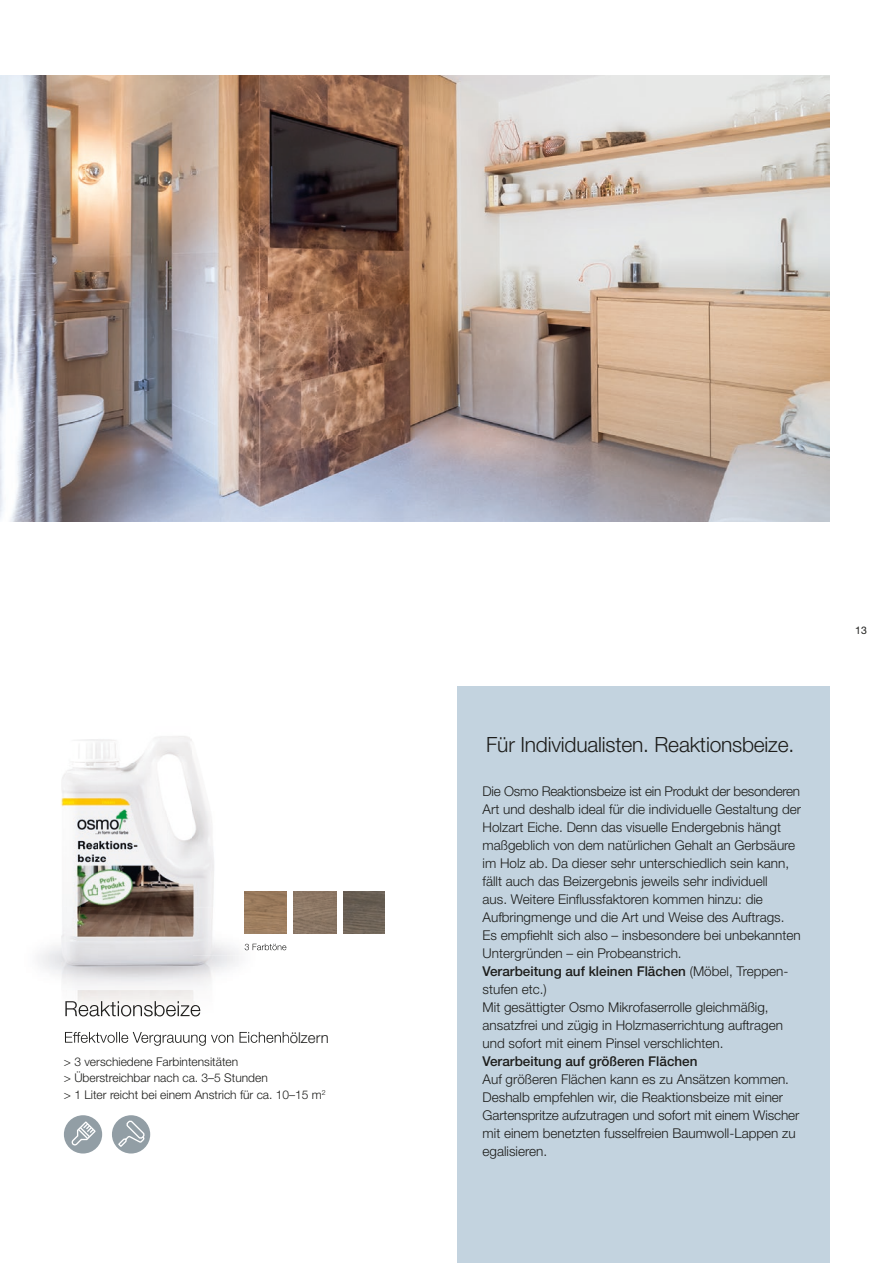
<style>
.page{position:relative;width:893px;height:1263px;background:#fff}
.page>*{position:absolute;margin:0;border:0;box-sizing:border-box;transform-origin:0 0}
.t1{font:300 21px "Helvetica Neue";letter-spacing:-.01em;color:#1d1d1b}
.t2{font:300 13.5px/18px "Helvetica Neue";color:#1d1d1b}
.t3{font:500 13.5px "Helvetica Neue";color:#1d1d1b}
.t4{font:300 12px/16.5px "Helvetica Neue";color:#1d1d1b}
.t5{font:10.5px "Helvetica Neue";color:#1d1d1b}
.s1{font-weight:500}
</style>
<div class="page">
<img style="left:343px;top:891px;width:42px;height:43px">
<img style="left:294px;top:891px;width:42px;height:43px">
<img style="left:40px;top:736px;width:247px;height:219px">
<img style="left:38px;top:955px;width:60px;height:77px">
<img style="left:193px;top:955px;width:53px;height:77px">
<img style="left:98px;top:1016px;width:92px;height:1px">
<img style="left:65px;top:1001px;width:135px;height:15px">
<img style="left:65px;top:1032px;width:222px;height:14px">
<img style="left:244px;top:891px;width:43px;height:43px">
<img style="left:245px;top:944px;width:41px;height:6px">
<div style="left:64px;top:1115px;width:38px;height:38px;background:#929ea5;border-radius:19px"></div>
<svg style="left:71px;top:1120px;width:26px;height:26px"></svg>
<div style="left:112px;top:1115px;width:38px;height:38px;background:#929ea5;border-radius:19px"></div>
<svg style="left:117px;top:1119px;width:29px;height:29px"></svg>
<img style="left:0;top:76px;width:829px;height:445px">
<div style="left:457px;top:686px;width:372px;height:577px;background:#c3d3df"></div>
<p class="t4" style="left:64px;top:1053px;width:263px">&gt; 3 verschiedene Farbintensitäten<br>&gt; Überstreichbar nach ca. 3–5 Stunden<br>&gt; 1 Liter reicht bei einem Anstrich für ca. 10–15 m<sup>2</sup></p>
<h1 class="t1" style="left:486px;top:732px;width:310px">Für Individualisten. Reaktionsbeize.</h1>
<p class="t2" style="left:483px;top:782px;width:320px">Die Osmo Reaktionsbeize ist ein Produkt der besonderen Art und deshalb ideal für die individuelle Gestaltung der Holzart Eiche. Denn das visuelle Endergebnis hängt maßgeblich von dem natürlichen Gehalt an Gerbsäure im Holz ab. Da dieser sehr unterschiedlich sein kann, fällt auch das Beizergebnis jeweils sehr individuell<br>aus. Weitere Einflussfaktoren kommen hinzu: die Aufbringmenge und die Art und Weise des Auftrags.<br>Es empfiehlt sich also – insbesondere bei unbekannten Untergründen – ein Probeanstrich.<br><span class="s1">Verarbeitung auf kleinen Flächen</span> (Möbel, Treppen&shy;stufen etc.)<br>Mit gesättigter Osmo Mikrofaserrolle gleichmäßig, ansatzfrei und zügig in Holzmaserrichtung auftragen und sofort mit einem Pinsel verschlichten.</p>
<p class="t3" style="left:483px;top:1053px;width:216px">Verarbeitung auf größeren Flächen</p>
<p class="t2" style="left:483px;top:1069px;width:318px">Auf größeren Flächen kann es zu Ansätzen kommen.<br>Deshalb empfehlen wir, die Reaktionsbeize mit einer Gartenspritze aufzutragen und sofort mit einem Wischer mit einem benetzten fusselfreien Baumwoll-Lappen zu egalisieren.</p>
<p class="t5" style="left:855px;top:624px;width:13px">13</p>
</div>
